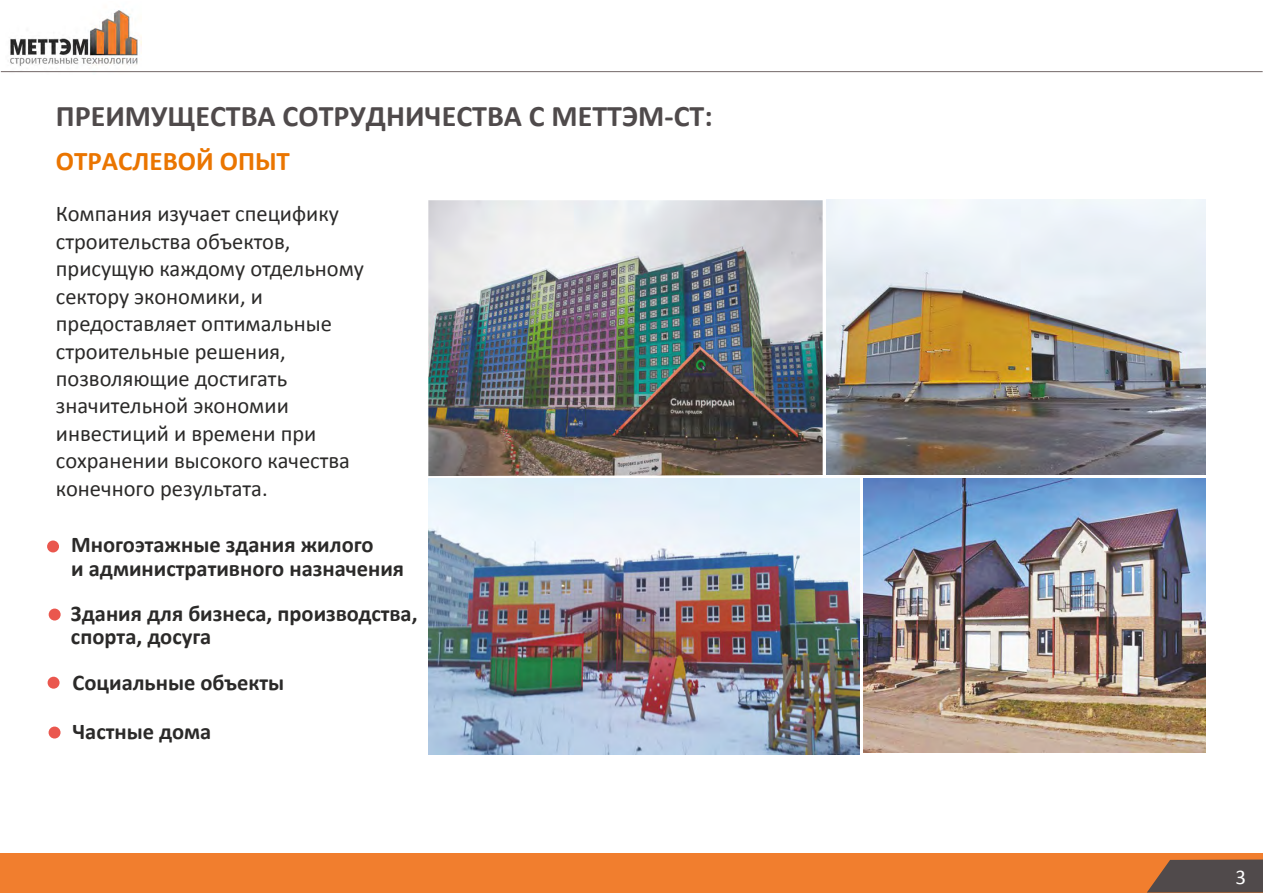
<style>
.page{position:relative;width:1263px;height:893px;background:#fff}
.page>*{position:absolute;margin:0;border:0;box-sizing:border-box;transform-origin:0 0}
.t1{font:700 30px "Calibri";color:#4f4a4b}
.t2{font:700 27px "Calibri";color:#ea7500}
.t3{font:22.5px/27.5px "Calibri";color:#2b2a29}
.t4{font:700 22.5px/23.4px "Calibri";color:#2b2a29}
.t5{font:21px "Calibri";color:#fefefe}
</style>
<div class="page">
<img style="left:6px;top:9px;width:135px;height:64px">
<div style="left:0;top:853px;width:1263px;height:40px;background:#f17e2e"></div>
<svg style="left:1147px;top:859px;width:116px;height:33px;background:#635047"></svg>
<hr style="left:1px;top:71px;width:1262px;height:1px;background:#726868">
<img style="left:428px;top:200px;width:395px;height:276px">
<img style="left:863px;top:478px;width:342px;height:274px">
<img style="left:428px;top:478px;width:431px;height:276px">
<img style="left:826px;top:199px;width:379px;height:276px">
<div style="left:47px;top:540px;width:12px;height:12px;background:#ea574e;border-radius:50%"></div>
<div style="left:49px;top:609px;width:12px;height:11px;background:#ea574e;border-radius:50%"></div>
<div style="left:48px;top:677px;width:12px;height:12px;background:#ea574e;border-radius:50%"></div>
<div style="left:49px;top:727px;width:12px;height:11px;background:#ea574e;border-radius:50%"></div>
<h1 class="t1" style="left:56px;top:96px;width:658px">ПРЕИМУЩЕСТВА СОТРУДНИЧЕСТВА С МЕТТЭМ-СТ:</h1>
<p class="t2" style="left:56px;top:143px;width:236px">ОТРАСЛЕВОЙ ОПЫТ</p>
<p class="t3" style="left:56px;top:200px;width:310px">Компания изучает специфику строительства объектов, присущую каждому отдельному сектору экономики, и предоставляет оптимальные строительные решения, позволяющие достигать значительной экономии инвестиций и времени при сохранении высокого качества конечного результата.</p>
<p class="t4" style="left:71px;top:533px;width:334px">Многоэтажные здания жилого<br>и административного назначения</p>
<p class="t4" style="left:71px;top:602px;width:348px">Здания для бизнеса, производства, спорта, досуга</p>
<p class="t4" style="left:72px;top:658px;width:213px;line-height:49.3px">Социальные объекты<br>Частные дома</p>
<p class="t5" style="left:1235px;top:864px;width:12px">3</p>
</div>
